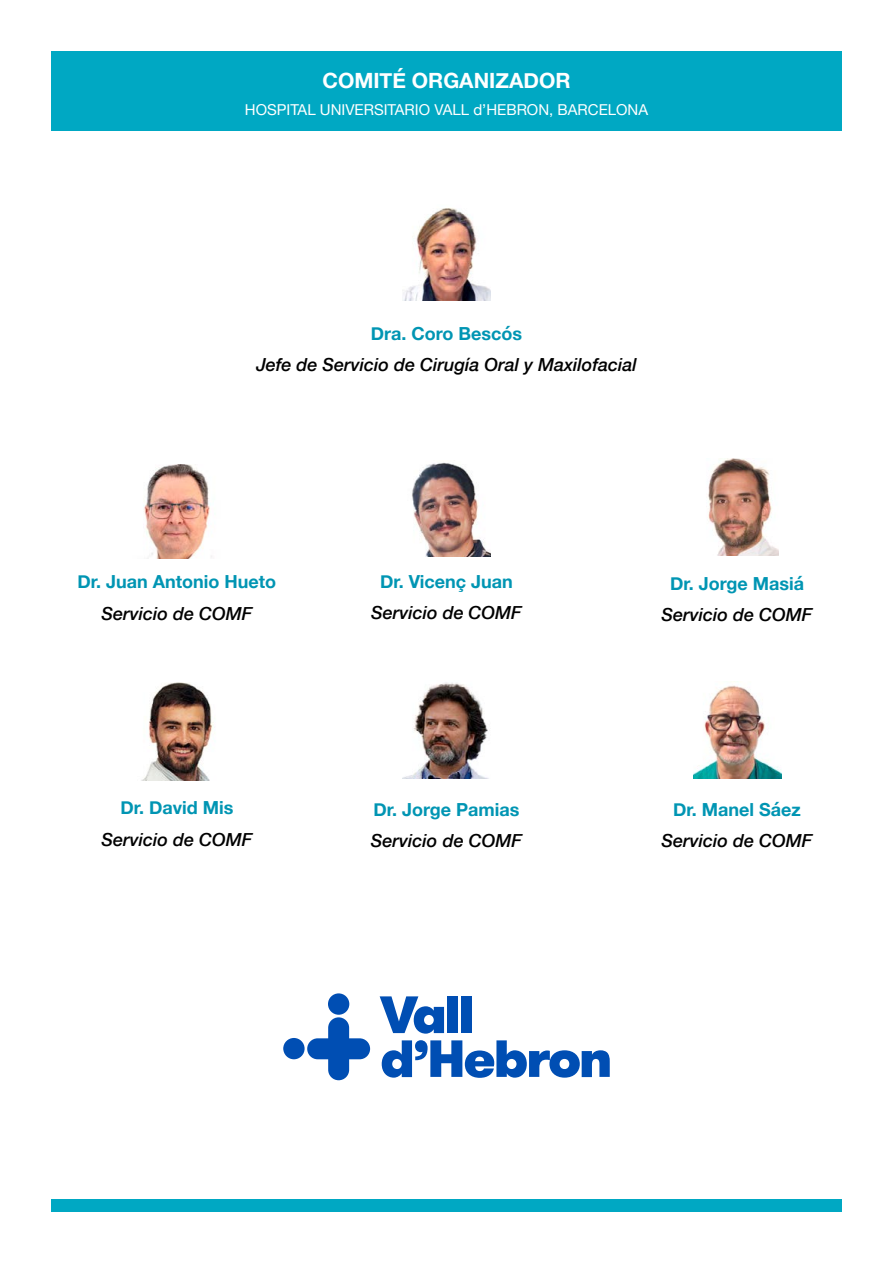
<style>
.page{position:relative;width:893px;height:1263px;background:#fff}
.page>*{position:absolute;margin:0;border:0;box-sizing:border-box;transform-origin:0 0}
.t1{font:700 21px "Helvetica Neue";color:#fff}
.t2{font:italic 500 18px "Helvetica Neue";color:#000}
.t3{font:700 18px "Helvetica Neue";color:#0095b3}
.t4{font:15px "Helvetica Neue";color:#fff}
</style>
<div class="page">
<div style="left:51px;top:1199px;width:791px;height:13px;background:#00a8c3"></div>
<div style="left:51px;top:51px;width:791px;height:80px;background:#00a8c3"></div>
<svg style="left:380px;top:996px;width:64px;height:38px"></svg>
<div style="left:448px;top:996px;width:10px;height:37px;background:#004eb3"></div>
<div style="left:461px;top:996px;width:11px;height:37px;background:#004eb3"></div>
<svg style="left:382px;top:1040px;width:228px;height:38px"></svg>
<div style="left:328px;top:993px;width:21px;height:22px;background:#004eb3;border-radius:50%"></div>
<div style="left:283px;top:1038px;width:22px;height:21px;background:#004eb3;border-radius:50%"></div>
<svg style="left:307px;top:1017px;width:63px;height:63px"></svg>
<img style="left:403px;top:208px;width:87px;height:92px">
<img style="left:402px;top:682px;width:87px;height:97px">
<img style="left:412px;top:462px;width:78px;height:94px">
<img style="left:143px;top:465px;width:69px;height:93px">
<img style="left:142px;top:682px;width:71px;height:98px">
<img style="left:708px;top:458px;width:70px;height:97px">
<img style="left:693px;top:681px;width:88px;height:98px">
<p class="t1" style="left:322px;top:64px;width:250px">COMITÉ ORGANIZADOR</p>
<p class="t4" style="left:245px;top:98px;width:405px">HOSPITAL UNIVERSITARIO VALL d’HEBRON, BARCELONA</p>
<p class="t3" style="left:371px;top:319px;width:153px">Dra. Coro Bescós</p>
<p class="t2" style="left:256px;top:349px;width:382px">Jefe de Servicio de Cirugía Oral y Maxilofacial</p>
<p class="t3" style="left:78px;top:568px;width:200px">Dr. Juan Antonio Hueto</p>
<p class="t2" style="left:101px;top:598px;width:153px">Servicio de COMF</p>
<p class="t3" style="left:120px;top:794px;width:115px">Dr. David Mis</p>
<p class="t2" style="left:101px;top:824px;width:152px">Servicio de COMF</p>
<p class="t3" style="left:380px;top:567px;width:134px">Dr. Vicenç Juan</p>
<p class="t2" style="left:371px;top:597px;width:152px">Servicio de COMF</p>
<p class="t3" style="left:374px;top:795px;width:147px">Dr. Jorge Pamias</p>
<p class="t2" style="left:371px;top:826px;width:153px">Servicio de COMF</p>
<p class="t3" style="left:670px;top:569px;width:135px">Dr. Jorge Masiá</p>
<p class="t2" style="left:662px;top:599px;width:152px">Servicio de COMF</p>
<p class="t3" style="left:673px;top:795px;width:129px">Dr. Manel Sáez</p>
<p class="t2" style="left:662px;top:826px;width:153px">Servicio de COMF</p>
</div>
